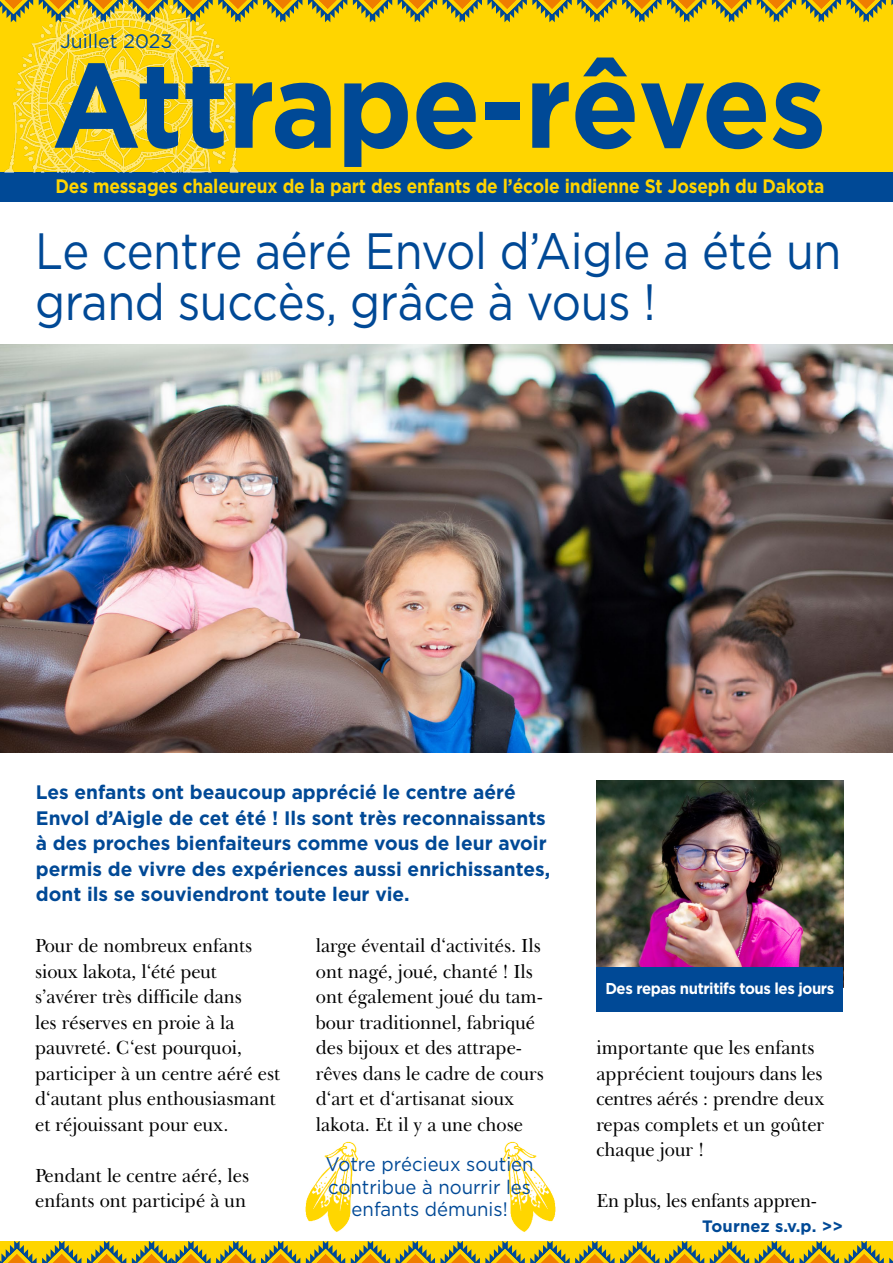
<style>
.page{position:relative;width:893px;height:1263px;background:#fff}
.page>*{position:absolute;margin:0;border:0;box-sizing:border-box;transform-origin:0 0}
.t1{font:700 120px "Gotham";letter-spacing:-.01em;color:#004996;scale:.94 1}
.t2{font:51px/51px "Gotham";letter-spacing:-.01em;color:#004996;scale:.89 1}
.t3{font:19.5px/25.5px "New Baskerville IT Cby BT";color:#000;scale:.95 1}
.t4{font:700 19.5px/25.5px "Gotham";color:#004996}
.t5{font:700 19.5px "Gotham";letter-spacing:-.01em;color:#ffd500;scale:.89 1}
.t6{font:19.5px/22.5px "Gotham";color:#004996;text-align:center;scale:.95 1}
.t7{font:19.5px "Gotham";color:#004996}
.t8{font:700 16.5px "Gotham";letter-spacing:.01em;color:#004996}
.t9{font:700 15.75px "Gotham";letter-spacing:-.03em;color:#fff;scale:.95 1}
</style>
<div class="page">
<div style="left:0;top:1241px;width:893px;height:22px;background:#ffd500"></div>
<svg style="left:0;top:1241px;width:81px;height:22px"></svg>
<svg style="left:87px;top:1241px;width:39px;height:22px"></svg>
<svg style="left:132px;top:1241px;width:123px;height:22px"></svg>
<svg style="left:261px;top:1241px;width:39px;height:22px"></svg>
<svg style="left:306px;top:1241px;width:39px;height:22px"></svg>
<svg style="left:351px;top:1241px;width:39px;height:22px"></svg>
<svg style="left:396px;top:1241px;width:218px;height:22px"></svg>
<svg style="left:620px;top:1241px;width:39px;height:22px"></svg>
<svg style="left:665px;top:1241px;width:39px;height:22px"></svg>
<svg style="left:710px;top:1241px;width:39px;height:22px"></svg>
<svg style="left:755px;top:1241px;width:138px;height:22px"></svg>
<div style="left:0;top:0;width:893px;height:202px;background:#ffd500"></div>
<div style="left:0;top:172px;width:893px;height:30px;background:#004996"></div>
<img style="left:4px;top:0;width:237px;height:172px">
<svg style="left:802px;top:0;width:91px;height:22px"></svg>
<svg style="left:757px;top:0;width:39px;height:22px"></svg>
<svg style="left:712px;top:0;width:39px;height:22px"></svg>
<svg style="left:667px;top:0;width:39px;height:22px"></svg>
<svg style="left:443px;top:0;width:218px;height:22px"></svg>
<svg style="left:398px;top:0;width:39px;height:22px"></svg>
<svg style="left:353px;top:0;width:39px;height:22px"></svg>
<svg style="left:308px;top:0;width:39px;height:22px"></svg>
<svg style="left:84px;top:0;width:218px;height:22px"></svg>
<svg style="left:39px;top:0;width:39px;height:22px"></svg>
<svg style="left:0;top:0;width:33px;height:22px"></svg>
<img style="left:0;top:344px;width:893px;height:409px">
<img style="left:596px;top:780px;width:247px;height:187px">
<img style="left:502px;top:1141px;width:54px;height:91px">
<img style="left:305px;top:1141px;width:54px;height:91px">
<div style="left:596px;top:967px;width:247px;height:45px;background:#004996"></div>
<p class="t7" style="left:60px;top:30px;width:114px">Juillet 2023</p>
<h1 class="t1" style="left:52px;top:36px;width:826px">Attrape-rêves</h1>
<p class="t5" style="left:55px;top:175px;width:866px">Des messages chaleureux de la part des enfants de l’école indienne St Joseph du Dakota</p>
<h2 class="t2" style="left:35px;top:225px;width:907px">Le centre aéré Envol d’Aigle a été un grand succès, grâce à vous !</h2>
<p class="t4" style="left:36px;top:779px;width:516px">Les enfants ont beaucoup apprécié le centre aéré Envol d’Aigle de cet été ! Ils sont très reconnaissants à des proches bienfaiteurs comme vous de leur avoir permis de vivre des expériences aussi enrichissantes, dont ils se souviendront toute leur vie.</p>
<p class="t3" style="left:35px;top:933px;width:259px">Pour de nombreux enfants sioux lakota, l‘été peut s’avérer très difficile dans<br>les réserves en proie à la pauvreté. C‘est pourquoi, participer à un centre aéré est d‘autant plus enthousiasmant et réjouissant pour eux.</p>
<p class="t3" style="left:35px;top:1162px;width:227px">Pendant le centre aéré, les enfants ont participé à un</p>
<p class="t3" style="left:316px;top:933px;width:242px">large éventail d‘activités. Ils ont nagé, joué, chanté ! Ils ont également joué du tam&shy;bour traditionnel, fabriqué des bijoux et des attrape&shy;rêves dans le cadre de cours d‘art et d‘artisanat sioux lakota. Et il y a une chose</p>
<p class="t6" style="left:326px;top:1153px;width:220px">Votre précieux soutien contribue à nourrir les enfants démunis!</p>
<p class="t9" style="left:605px;top:979px;width:242px">Des repas nutritifs tous les jours</p>
<p class="t3" style="left:596px;top:1035px;width:242px">importante que les enfants apprécient toujours dans les centres aérés : prendre deux repas complets et un goûter chaque jour !</p>
<p class="t3" style="left:596px;top:1188px;width:234px">En plus, les enfants appren-</p>
<p class="t8" style="left:702px;top:1217px;width:142px">Tournez s.v.p. &gt;&gt;</p>
</div>
